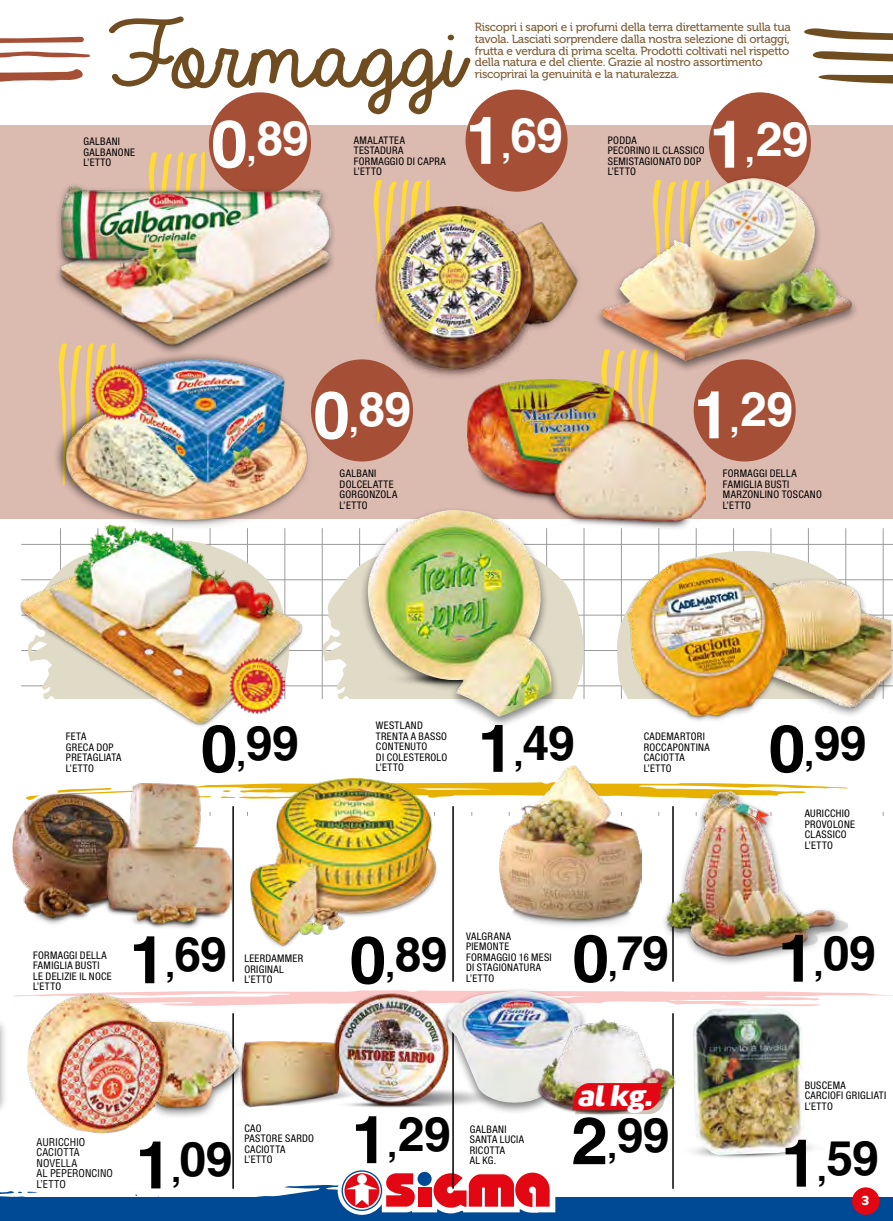
<style>
.page{position:relative;width:893px;height:1221px;background:#fff}
.page>*{position:absolute;margin:0;border:0;box-sizing:border-box;transform-origin:0 0}
.t1{font:104.25px "Always In My Heart";letter-spacing:.015em;color:#704d21;scale:1.13 1}
.t2{font:700 48px "Helvetica LT Std";letter-spacing:-.015em;color:#000}
.t3{font:700 48px "Helvetica LT Std";letter-spacing:-.02em;color:#fff}
.t4{font:29.7px "Amelia Rounded Black Oblicua";color:#fff;scale:1.12 1}
.t5{font:13.05px "CRA Ibold";color:#fff}
.t6{font:11.85px/11.9px "Museo 500";letter-spacing:-.025em;color:#80603a}
.t7{font:condensed 10.5px/10.5px "Helvetica Neue LT Std";letter-spacing:.03em;color:#000}
.t8{font:condensed 10.5px/10.5px "Helvetica LT Std";color:#000}
.s1{font-size:66px}
</style>
<div class="page">
<div style="left:0;top:126px;width:893px;height:393px;background:#dbbab0"></div>
<svg style="left:0;top:36px;width:90px;height:46px"></svg>
<svg style="left:804px;top:28px;width:89px;height:56px"></svg>
<svg style="left:0;top:1170px;width:893px;height:50px"></svg>
<hr style="left:21px;top:544px;width:872px;height:1px;background:#000">
<hr style="left:21px;top:579px;width:872px;height:1px;background:#000">
<hr style="left:21px;top:615px;width:872px;height:1px;background:#000">
<hr style="left:21px;top:685px;width:872px;height:1px;background:#000">
<hr style="left:21px;top:650px;width:872px;height:1px;background:#000">
<hr style="left:247px;top:528px;width:1px;height:287px;background:#000">
<hr style="left:322px;top:528px;width:1px;height:287px;background:#000">
<hr style="left:359px;top:528px;width:1px;height:287px;background:#000">
<hr style="left:472px;top:528px;width:1px;height:287px;background:#000">
<hr style="left:584px;top:528px;width:1px;height:287px;background:#000">
<hr style="left:621px;top:528px;width:1px;height:287px;background:#000">
<hr style="left:658px;top:528px;width:1px;height:287px;background:#000">
<hr style="left:696px;top:528px;width:1px;height:287px;background:#000">
<hr style="left:733px;top:528px;width:1px;height:287px;background:#000">
<hr style="left:808px;top:528px;width:1px;height:287px;background:#000">
<hr style="left:845px;top:528px;width:1px;height:287px;background:#000">
<hr style="left:771px;top:528px;width:1px;height:287px;background:#000">
<hr style="left:883px;top:528px;width:1px;height:287px;background:#000">
<svg style="left:614px;top:547px;width:233px;height:152px"></svg>
<svg style="left:322px;top:538px;width:264px;height:161px;fill:#e0dbc7"></svg>
<div style="left:0;top:700px;width:893px;height:111px;background:#fff"></div>
<svg style="left:232px;top:782px;width:599px;height:16px"></svg>
<svg style="left:13px;top:990px;width:879px;height:16px"></svg>
<hr style="left:452px;top:806px;width:2px;height:175px;background:#000">
<hr style="left:452px;top:1013px;width:2px;height:175px;background:#000">
<hr style="left:232px;top:806px;width:2px;height:175px;background:#000">
<hr style="left:232px;top:1013px;width:2px;height:175px;background:#000">
<hr style="left:672px;top:806px;width:2px;height:175px;background:#000">
<hr style="left:672px;top:1013px;width:2px;height:175px;background:#000">
<svg style="left:373px;top:179px;width:57px;height:29px"></svg>
<svg style="left:601px;top:373px;width:57px;height:6px"></svg>
<svg style="left:148px;top:152px;width:57px;height:30px"></svg>
<img style="left:12px;top:783px;width:220px;height:145px">
<img style="left:251px;top:778px;width:189px;height:169px">
<img style="left:499px;top:765px;width:143px;height:161px">
<div style="left:660px;top:787px;width:193px;height:180px;background:#000;opacity:.5"></div>
<img style="left:667px;top:791px;width:181px;height:165px">
<div style="left:683px;top:577px;width:210px;height:145px;background:#000;opacity:.5"></div>
<img style="left:788px;top:580px;width:102px;height:133px">
<img style="left:627px;top:557px;width:161px;height:165px">
<div style="left:51px;top:1018px;width:196px;height:101px;background:#000;opacity:.5"></div>
<img style="left:168px;top:1022px;width:73px;height:88px">
<img style="left:28px;top:993px;width:140px;height:140px">
<img style="left:218px;top:993px;width:222px;height:114px">
<div style="left:440px;top:987px;width:149px;height:127px;background:#000;opacity:.5"></div>
<img style="left:448px;top:990px;width:133px;height:112px">
<img style="left:521px;top:1006px;width:155px;height:119px">
<svg style="left:572px;top:1082px;width:94px;height:32px;background:#d52e34"></svg>
<img style="left:662px;top:1129px;width:170px;height:43px">
<img style="left:693px;top:1008px;width:112px;height:146px">
<img style="left:20px;top:533px;width:286px;height:194px">
<img style="left:229px;top:657px;width:55px;height:56px">
<div style="left:360px;top:506px;width:200px;height:222px;background:#000;opacity:.5"></div>
<img style="left:368px;top:510px;width:184px;height:206px">
<div style="left:209px;top:92px;width:102px;height:102px;background:#a44f36;border-radius:50%"></div>
<div style="left:465px;top:90px;width:103px;height:102px;background:#a44f36;border-radius:50%"></div>
<div style="left:709px;top:92px;width:102px;height:102px;background:#a44f36;border-radius:50%"></div>
<div style="left:694px;top:359px;width:102px;height:102px;background:#a44f36;border-radius:50%"></div>
<div style="left:311px;top:359px;width:102px;height:102px;background:#a44f36;border-radius:50%"></div>
<div style="left:51px;top:351px;width:260px;height:182px;background:#000;opacity:.5"></div>
<img style="left:58px;top:359px;width:253px;height:171px">
<img style="left:91px;top:364px;width:56px;height:55px">
<img style="left:467px;top:379px;width:238px;height:152px">
<div style="left:594px;top:174px;width:265px;height:199px;background:#000;opacity:.5"></div>
<img style="left:645px;top:178px;width:105px;height:87px">
<img style="left:691px;top:179px;width:111px;height:86px">
<img style="left:467px;top:154px;width:111px;height:175px">
<img style="left:374px;top:206px;width:165px;height:175px">
<div style="left:54px;top:182px;width:283px;height:176px;background:#000;opacity:.5"></div>
<img style="left:57px;top:186px;width:274px;height:162px">
<div style="left:0;top:812px;width:8px;height:317px;background:#000;opacity:.36"></div>
<img style="left:0;top:991px;width:1px;height:135px">
<h1 class="t1" style="left:87px;top:-1px;width:313px">Formaggi</h1>
<p class="t6" style="left:475px;top:21px;width:318px">Riscopri i sapori e i profumi della terra direttamente sulla tua tavola. Lasciati sorprendere dalla nostra selezione di ortaggi, frutta e verdura di prima scelta. Prodotti coltivati nel rispetto della natura e del cliente. Grazie al nostro assortimento</p>
<p class="t6" style="left:475px;top:68px;width:206px">riscoprirai la genuinità e la naturalezza.</p>
<p class="t7" style="left:83px;top:136px;width:53px">GALBANI<br>GALBANONE</p>
<p class="t7" style="left:83px;top:157px;width:30px">L’ETTO</p>
<h2 class="t3" style="left:211px;top:109px;width:100px"><span class="s1">0</span><sub>,</sub>89</h2>
<p class="t7" style="left:354px;top:135px;width:94px">AMALATTEA<br>TESTADURA<br>FORMAGGIO DI CAPRA</p>
<p class="t7" style="left:354px;top:166px;width:30px">L’ETTO</p>
<h2 class="t3" style="left:465px;top:106px;width:99px"><span class="s1">1</span><sub>,</sub>69</h2>
<p class="t7" style="left:608px;top:135px;width:98px">PODDA<br>PECORINO IL CLASSICO<br>SEMISTAGIONATO DOP</p>
<p class="t7" style="left:608px;top:166px;width:30px">L’ETTO</p>
<h2 class="t3" style="left:709px;top:109px;width:101px"><span class="s1">1</span><sub>,</sub>29</h2>
<h2 class="t3" style="left:313px;top:380px;width:100px"><span class="s1">0</span><sub>,</sub>89</h2>
<h2 class="t3" style="left:694px;top:380px;width:101px"><span class="s1">1</span><sub>,</sub>29</h2>
<p class="t7" style="left:723px;top:468px;width:101px">FORMAGGI DELLA<br>FAMIGLIA BUSTI<br>MARZONLINO TOSCANO<br>L’ETTO</p>
<p class="t7" style="left:340px;top:468px;width:59px">GALBANI<br>DOLCELATTE<br>GORGONZOLA<br>L’ETTO</p>
<p class="t7" style="left:66px;top:731px;width:57px">FETA<br>GRECA DOP<br>PRETAGLIATA<br>L’ETTO</p>
<h2 class="t2" style="left:201px;top:713px;width:100px"><span class="s1">0</span><sub>,</sub>99</h2>
<p class="t7" style="left:376px;top:720px;width:73px">WESTLAND<br>TRENTA A BASSO<br>CONTENUTO<br>DI COLESTEROLO<br>L’ETTO</p>
<h2 class="t2" style="left:478px;top:713px;width:99px"><span class="s1">1</span><sub>,</sub>49</h2>
<p class="t7" style="left:644px;top:731px;width:68px">CADEMARTORI<br>ROCCAPONTINA<br>CACIOTTA<br>L’ETTO</p>
<h2 class="t2" style="left:768px;top:713px;width:100px"><span class="s1">0</span><sub>,</sub>99</h2>
<p class="t7" style="left:805px;top:808px;width:52px">AURICCHIO<br>PROVOLONE<br>CLASSICO<br>L’ETTO</p>
<p class="t7" style="left:33px;top:949px;width:80px">FORMAGGI DELLA<br>FAMIGLIA BUSTI<br>LE DELIZIE IL NOCE<br>L’ETTO</p>
<h2 class="t2" style="left:129px;top:925px;width:99px"><span class="s1">1</span><sub>,</sub>69</h2>
<p class="t7" style="left:244px;top:953px;width:60px">LEERDAMMER<br>ORIGINAL<br>L’ETTO</p>
<h2 class="t2" style="left:349px;top:925px;width:100px"><span class="s1">0</span><sub>,</sub>89</h2>
<p class="t7" style="left:466px;top:930px;width:87px">VALGRANA<br>PIEMONTE<br>FORMAGGIO 16 MESI<br>DI STAGIONATURA<br>L’ETTO</p>
<h2 class="t2" style="left:572px;top:923px;width:98px"><span class="s1">0</span><sub>,</sub>79</h2>
<h2 class="t2" style="left:778px;top:923px;width:99px"><span class="s1">1</span><sub>,</sub>09</h2>
<p class="t8" style="left:37px;top:1136px;width:78px">AURICCHIO<br>CACIOTTA<br>NOVELLA<br>AL PEPERONCINO<br>L’ETTO</p>
<h2 class="t2" style="left:136px;top:1130px;width:98px"><span class="s1">1</span><sub>,</sub>09</h2>
<h3 class="t4" style="left:579px;top:1076px;width:68px">al kg.</h3>
<p class="t7" style="left:805px;top:1079px;width:83px">BUSCEMA<br>CARCIOFI GRIGLIATI<br>L’ETTO</p>
<h2 class="t2" style="left:781px;top:1128px;width:99px"><span class="s1">1</span><sub>,</sub>59</h2>
<p class="t7" style="left:244px;top:1122px;width:71px">CAO<br>PASTORE SARDO<br>CACIOTTA<br>L’ETTO</p>
<h2 class="t2" style="left:351px;top:1104px;width:101px"><span class="s1">1</span><sub>,</sub>29</h2>
<p class="t7" style="left:470px;top:1123px;width:56px">GALBANI<br>SANTA LUCIA<br>RICOTTA<br>AL KG.</p>
<h2 class="t2" style="left:571px;top:1105px;width:100px"><span class="s1">2</span><sub>,</sub>99</h2>
<p class="t5" style="left:861px;top:1192px;width:10px">3</p>
</div>
